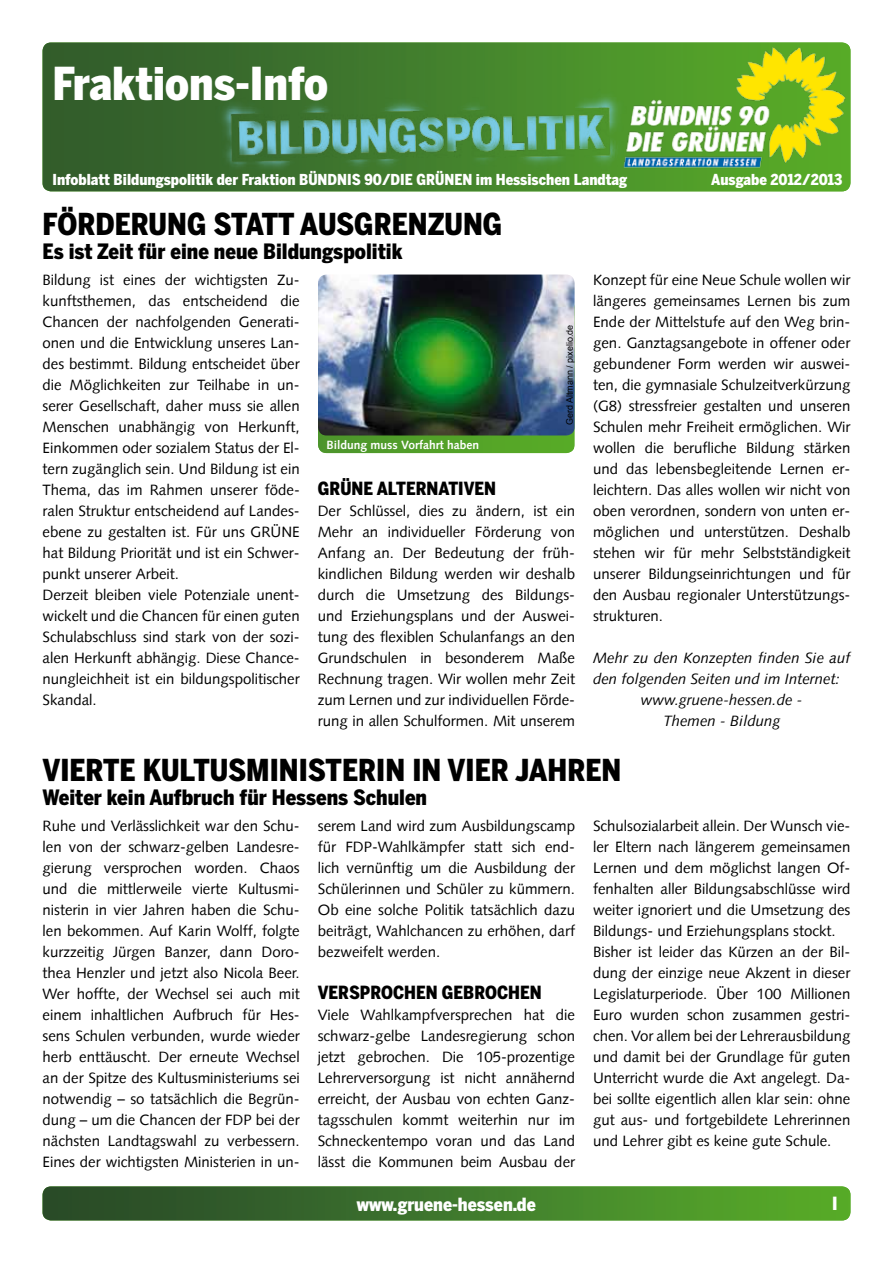
<style>
.page{position:relative;width:893px;height:1263px;background:#fff}
.page>*{position:absolute;margin:0;border:0;box-sizing:border-box;transform-origin:0 0}
.t1{font:900 45px "Benton Sans Cond";color:#fff}
.t2{font:900 30px "Benton Sans Cond";color:#000}
.t3{font:900 21px "Benton Sans Cond";color:#000}
.t4{font:900 18px "Benton Sans Cond";color:#000}
.t5{font:900 18px "Benton Sans Cond";color:#fff}
.t6{font:15px/21px "Gruene Syntax";color:#000;text-align:justify}
.t7{font:italic 15px "Gruene Syntax";color:#000}
.t8{font:900 15px "Benton Sans Cond";color:#fff}
.t9{font:700 12px "Gruene Syntax";color:#fff}
.t10{font:9px "Arial";color:#000}
</style>
<div class="page">
<img style="left:43px;top:43px;width:807px;height:148px">
<img style="left:43px;top:1186px;width:807px;height:34px">
<img style="left:42px;top:71px;width:578px;height:99px">
<img style="left:318px;top:435px;width:256px;height:18px">
<img style="left:318px;top:275px;width:257px;height:160px">
<img style="left:620px;top:44px;width:230px;height:132px">
<h1 class="t1" style="left:52px;top:57px;width:277px">Fraktions-Info</h1>
<p class="t8" style="left:52px;top:170px;width:576px">Infoblatt Bildungspolitik der Fraktion BÜNDNIS 90/DIE GRÜNEN im Hessischen Landtag</p>
<h2 class="t2" style="left:43px;top:207px;width:461px">FÖRDERUNG STATT AUSGRENZUNG</h2>
<h3 class="t3" style="left:43px;top:239px;width:361px">Es ist Zeit für eine neue Bildungspolitik</h3>
<p class="t8" style="left:711px;top:170px;width:133px">Ausgabe 2012/2013</p>
<p class="t6" style="left:43px;top:269px;width:259px;text-align:left">Bildung ist eines der wichtigsten Zu&shy;kunftsthemen, das entscheidend die Chancen der nachfolgenden Generati&shy;onen und die Entwicklung unseres Lan&shy;des bestimmt. Bildung entscheidet über die Möglichkeiten zur Teilhabe in un&shy;serer Gesellschaft, daher muss sie allen Menschen unabhängig von Herkunft, Einkommen oder sozialem Status der El&shy;tern zugänglich sein. Und Bildung ist ein Thema, das im Rahmen unserer föde&shy;ralen Struktur entscheidend auf Landes&shy;ebene zu gestalten ist. Für uns GRÜNE hat Bildung Priorität und ist ein Schwer&shy;punkt unserer Arbeit.<br>Derzeit bleiben viele Potenziale unent&shy;wickelt und die Chancen für einen guten Schulabschluss sind stark von der sozi&shy;alen Herkunft abhängig. Diese Chance&shy;nungleichheit ist ein bildungspolitischer Skandal.</p>
<p class="t9" style="left:327px;top:438px;width:154px">Bildung muss Vorfahrt haben</p>
<p class="t10" style="left:564px;top:425px;width:102px;rotate:-90deg">Gerd Altmann / pixelio.de</p>
<p class="t4" style="left:318px;top:478px;width:180px">GRÜNE ALTERNATIVEN</p>
<p class="t6" style="left:318px;top:500px;width:259px">Der Schlüssel, dies zu ändern, ist ein Mehr an individueller Förderung von Anfang an. Der Bedeutung der früh&shy;kindlichen Bildung werden wir deshalb durch die Umsetzung des Bildungs&shy;und Erziehungsplans und der Auswei&shy;tung des flexiblen Schulanfangs an den Grundschulen in besonderem Maße Rechnung tragen. Wir wollen mehr Zeit zum Lernen und zur individuellen Förde&shy;rung in allen Schulformen. Mit unserem</p>
<p class="t6" style="left:593px;top:269px;width:259px">Konzept für eine Neue Schule wollen wir längeres gemeinsames Lernen bis zum Ende der Mittelstufe auf den Weg brin&shy;gen. Ganztagsangebote in offener oder gebundener Form werden wir auswei&shy;ten, die gymnasiale Schulzeitverkürzung (G8) stressfreier gestalten und unseren Schulen mehr Freiheit ermöglichen. Wir wollen die berufliche Bildung stärken und das lebensbegleitende Lernen er&shy;leichtern. Das alles wollen wir nicht von oben verordnen, sondern von unten er&shy;möglichen und unterstützen. Deshalb stehen wir für mehr Selbstständigkeit unserer Bildungseinrichtungen und für den Ausbau regionaler Unterstützungs&shy;strukturen.</p>
<p class="t7" style="left:593px;top:649px;width:259px">Mehr zu den Konzepten finden Sie auf</p>
<p class="t7" style="left:593px;top:670px;width:248px">den folgenden Seiten und im Internet:</p>
<p class="t7" style="left:641px;top:691px;width:163px">www.gruene-hessen.de -</p>
<p class="t7" style="left:663px;top:712px;width:118px">Themen - Bildung</p>
<h2 class="t2" style="left:42px;top:753px;width:34px">Vierte</h2>
<h2 class="t2" style="left:143px;top:753px;width:36px">Kultus</h2>
<h2 class="t2" style="left:246px;top:753px;width:40px">ministerin</h2>
<h2 class="t2" style="left:412px;top:753px;width:52px">in vier</h2>
<h2 class="t2" style="left:515px;top:753px;width:34px">Jahren</h2>
<h3 class="t3" style="left:43px;top:785px;width:386px">Weiter kein Aufbruch für Hessens Schulen</h3>
<p class="t6" style="left:43px;top:815px;width:259px">Ruhe und Verlässlichkeit war den Schu&shy;len von der schwarz-gelben Landesre&shy;gierung versprochen worden. Chaos und die mittlerweile vierte Kultusmi&shy;nisterin in vier Jahren haben die Schu&shy;len bekommen. Auf Karin Wolff, folgte kurzzeitig Jürgen Banzer, dann Doro&shy;thea Henzler und jetzt also Nicola Beer.<br>Wer hoffte, der Wechsel sei auch mit einem inhaltlichen Aufbruch für Hes&shy;sens Schulen verbunden, wurde wieder herb enttäuscht. Der erneute Wechsel an der Spitze des Kultusministeriums sei notwendig – so tatsächlich die Begrün&shy;dung – um die Chancen der FDP bei der nächsten Landtagswahl zu verbessern.<br>Eines der wichtigsten Ministerien in un-</p>
<p class="t6" style="left:318px;top:815px;width:259px">serem Land wird zum Ausbildungscamp für FDP-Wahlkämpfer statt sich end&shy;lich vernünftig um die Ausbildung der Schülerinnen und Schüler zu kümmern.<br>Ob eine solche Politik tatsächlich dazu beiträgt, Wahlchancen zu erhöhen, darf bezweifelt werden.</p>
<p class="t4" style="left:318px;top:982px;width:98px">Versprochen</p>
<p class="t4" style="left:442px;top:982px;width:12px">gebr</p>
<p class="t4" style="left:485px;top:982px;width:35px">ochen</p>
<p class="t6" style="left:318px;top:1004px;width:259px">Viele Wahlkampfversprechen hat die schwarz-gelbe Landesregierung schon jetzt gebrochen. Die 105-prozentige Lehrerversorgung ist nicht annähernd erreicht, der Ausbau von echten Ganz&shy;tagsschulen kommt weiterhin nur im Schneckentempo voran und das Land lässt die Kommunen beim Ausbau der</p>
<p class="t6" style="left:593px;top:815px;width:259px;text-align:left">Schulsozialarbeit allein. Der Wunsch vie&shy;ler Eltern nach längerem gemeinsamen Lernen und dem möglichst langen Of&shy;fenhalten aller Bildungsabschlüsse wird weiter ignoriert und die Umsetzung des Bildungs- und Erziehungsplans stockt.<br>Bisher ist leider das Kürzen an der Bil&shy;dung der einzige neue Akzent in dieser Legislaturperiode. Über 100 Millionen Euro wurden schon zusammen gestri&shy;chen. Vor allem bei der Lehrerausbildung und damit bei der Grundlage für guten Unterricht wurde die Axt angelegt. Da&shy;bei sollte eigentlich allen klar sein: ohne gut aus- und fortgebildete Lehrerinnen und Lehrer gibt es keine gute Schule.</p>
<p class="t5" style="left:357px;top:1193px;width:180px">www.gruene-hessen.de</p>
<p class="t5" style="left:832px;top:1193px;width:7px">I</p>
</div>
